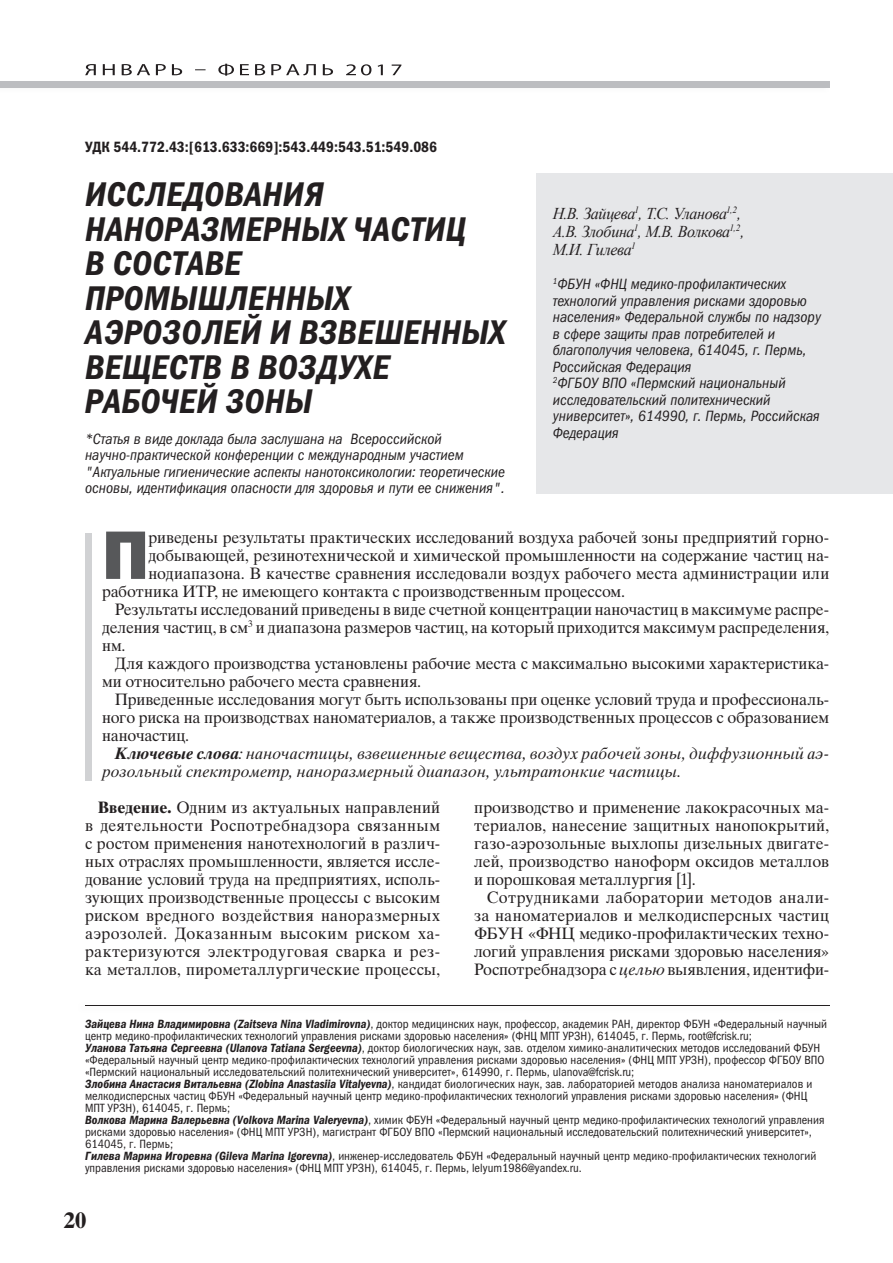
<style>
.page{position:relative;width:893px;height:1263px;background:#fff}
.page>*{position:absolute;margin:0;border:0;box-sizing:border-box;transform-origin:0 0}
.t1{font:69px "Franklin Gothic Heavy ITC";color:#57585a}
.t2{font:italic 34.5px/34.5px "Franklin Gothic Demi Cond ITC";letter-spacing:.01em;color:#231f20}
.t3{font:700 22.5px "Times Ten Cyr";color:#231f20}
.t4{font:16.5px/18px "Times Ten Cyr Upright";letter-spacing:-.005em;color:#231f20;text-align:justify}
.t5{font:16.5px/18px "Times Ten Cyr Inclined";letter-spacing:.005em;color:#231f20}
.t6{font:italic 16.5px/18px "Times New Roman";letter-spacing:-.02em;color:#231f20}
.t7{font:italic 15px/16.5px "Franklin Gothic Book Cond ITC";color:#231f20}
.t8{font:15px "Franklin Gothic Demi Cond ITC";color:#231f20}
.t9{font:12px/12px "Franklin Gothic Book Cond ITC";color:#231f20}
.s1{font-family:"Times Ten Cyr Bold Inclined"}
.s2{font-family:"Times Ten Cyr";font-weight:700}
.s3{font-family:"Times Ten Cyr Inclined"}
.s4{font-family:"Franklin Gothic Demi Cond ITC";font-style:italic}
</style>
<div class="page">
<div style="left:0;top:81px;width:829px;height:6px;background:#bcbdc0"></div>
<svg style="left:85px;top:64px;width:316px;height:12px"></svg>
<div style="left:536px;top:173px;width:357px;height:320px;background:#e6e7e9"></div>
<hr style="left:85px;top:1005px;width:744px;height:1px;background:#231f20">
<div style="left:85px;top:533px;width:6px;height:248px;background:#d1d2d4"></div>
<p class="t8" style="left:85px;top:138px;width:354px">УДК 544.772.43:[613.633:669]:543.449:543.51:549.086</p>
<h2 class="t2" style="left:85px;top:178px;width:422px">ИССЛЕДОВАНИЯ<br>НАНОРАЗМЕРНЫХ ЧАСТИЦ<br>В СОСТАВЕ<br>ПРОМЫШЛЕННЫХ<br>АЭРОЗОЛЕЙ И ВЗВЕШЕННЫХ<br>ВЕЩЕСТВ В ВОЗДУХЕ<br>РАБОЧЕЙ ЗОНЫ</h2>
<p class="t7" style="left:85px;top:431px;width:421px">*Статья в виде доклада была заслушана на Всероссийской научно-практической конференции с международным участием "Актуальные гигиенические аспекты нанотоксикологии: теоретические основы, идентификация опасности для здоровья и пути ее снижения".</p>
<p class="t6" style="left:553px;top:204px;width:193px">Н.В. Зайцева<sup>1</sup>, Т.С. Уланова<sup>1,2</sup>,<br>А.В. Злобина<sup>1</sup>, М.В. Волкова<sup>1,2</sup>,<br>М.И. Гилева<sup>1</sup></p>
<p class="t7" style="left:553px;top:276px;width:270px"><sup>1</sup>ФБУН «ФНЦ медико-профилактических технологий управления рисками здоровью населения» Федеральной службы по надзору в сфере защиты прав потребителей и благополучия человека, 614045, г. Пермь, Российская Федерация<br><sup>2</sup>ФГБОУ ВПО «Пермский национальный исследовательский политехнический университет», 614990, г. Пермь, Российская Федерация</p>
<h1 class="t1" style="left:102px;top:512px;width:49px">П</h1>
<p class="t4" style="left:148px;top:528px;width:682px">риведены результаты практических исследований воздуха рабочей зоны предприятий горно-</p>
<p class="t4" style="left:148px;top:546px;width:682px">добывающей, резинотехнической и химической промышленности на содержание частиц на-</p>
<p class="t4" style="left:148px;top:564px;width:682px">нодиапазона. В качестве сравнения исследовали воздух рабочего места администрации или</p>
<p class="t4" style="left:102px;top:582px;width:525px">работника ИТР, не имеющего контакта с производственным процессом.</p>
<p class="t4" style="left:115px;top:600px;width:716px">Результаты исследований приведены в виде счетной концентрации наночастиц в максимуме распре-</p>
<p class="t4" style="left:102px;top:618px;width:729px">деления частиц, в см<sup>3</sup> и диапазона размеров частиц, на который приходится максимум распределения,</p>
<p class="t4" style="left:102px;top:636px;width:25px">нм.</p>
<p class="t4" style="left:115px;top:654px;width:716px">Для каждого производства установлены рабочие места с максимально высокими характеристика-</p>
<p class="t4" style="left:102px;top:672px;width:321px">ми относительно рабочего места сравнения.</p>
<p class="t4" style="left:115px;top:690px;width:716px">Приведенные исследования могут быть использованы при оценке условий труда и профессиональ-</p>
<p class="t4" style="left:102px;top:708px;width:728px">ного риска на производствах наноматериалов, а также производственных процессов с образованием</p>
<p class="t4" style="left:102px;top:726px;width:89px">наночастиц.</p>
<p class="t5" style="left:102px;top:744px;width:729px;text-indent:13px"><span class="s1">Ключевые слова</span>: наночастицы, взвешенные вещества, воздух рабочей зоны, диффузионный аэ&shy;розольный спектрометр, наноразмерный диапазон, ультратонкие частицы.</p>
<p class="t4" style="left:85px;top:798px;width:357px;text-indent:13px"><span class="s2">Введение.</span> Одним из актуальных направлений в деятельности Роспотребнадзора связанным с ростом применения нанотехнологий в различ&shy;ных отраслях промышленности, является иссле&shy;дование условий труда на предприятиях, исполь&shy;зующих производственные процессы с высоким риском вредного воздействия наноразмерных аэрозолей. Доказанным высоким риском ха&shy;рактеризуются электродуговая сварка и рез&shy;ка металлов, пирометаллургические процессы,</p>
<p class="t4" style="left:474px;top:798px;width:357px">производство и применение лакокрасочных ма&shy;териалов, нанесение защитных нанопокрытий, газо-аэрозольные выхлопы дизельных двигате&shy;лей, производство наноформ оксидов металлов и порошковая металлургия [1].</p>
<p class="t4" style="left:474px;top:888px;width:357px;text-indent:13px">Сотрудниками лаборатории методов анали&shy;за наноматериалов и мелкодисперсных частиц ФБУН «ФНЦ медико-профилактических техно&shy;логий управления рисками здоровью населения» Роспотребнадзора с <span class="s3">целью</span> выявления, идентифи-</p>
<p class="t9" style="left:85px;top:1017px;width:744px"><span class="s4">Зайцева Нина Владимировна (Zaitseva Nina Vladimirovna)</span>, доктор медицинских наук, профессор, академик РАН, директор ФБУН «Федеральный научный центр медико-профилактических технологий управления рисками здоровью населения» (ФНЦ МПТ УРЗН), 614045, г. Пермь, root@fcrisk.ru;<br><span class="s4">Уланова Татьяна Сергеевна (Ulanova Tatiana Sergeevna)</span>, доктор биологических наук, зав. отделом химико-аналитических методов исследований ФБУН «Федеральный научный центр медико-профилактических технологий управления рисками здоровью населения» (ФНЦ МПТ УРЗН), профессор ФГБОУ ВПО «Пермский национальный исследовательский политехнический университет», 614990, г. Пермь, ulanova@fcrisk.ru;<br><span class="s4">Злобина Анастасия Витальевна (Zlobina Anastasiia Vitalyevna)</span>, кандидат биологических наук, зав. лабораторией методов анализа наноматериалов и мелкодисперсных частиц ФБУН «Федеральный научный центр медико-профилактических технологий управления рисками здоровью населения» (ФНЦ МПТ УРЗН), 614045, г. Пермь;<br><span class="s4">Волкова Марина Валерьевна (Volkova Marina Valeryevna)</span>, химик ФБУН «Федеральный научный центр медико-профилактических технологий управления рисками здоровью населения» (ФНЦ МПТ УРЗН), магистрант ФГБОУ ВПО «Пермский национальный исследовательский политехнический университет», 614045, г. Пермь;<br><span class="s4">Гилева Марина Игоревна (Gileva Marina Igorevna)</span>, инженер-исследователь ФБУН «Федеральный научный центр медико-профилактических технологий управления рисками здоровью населения» (ФНЦ МПТ УРЗН), 614045, г. Пермь, lelyum1986@yandex.ru.</p>
<h3 class="t3" style="left:64px;top:1207px;width:24px">20</h3>
</div>
